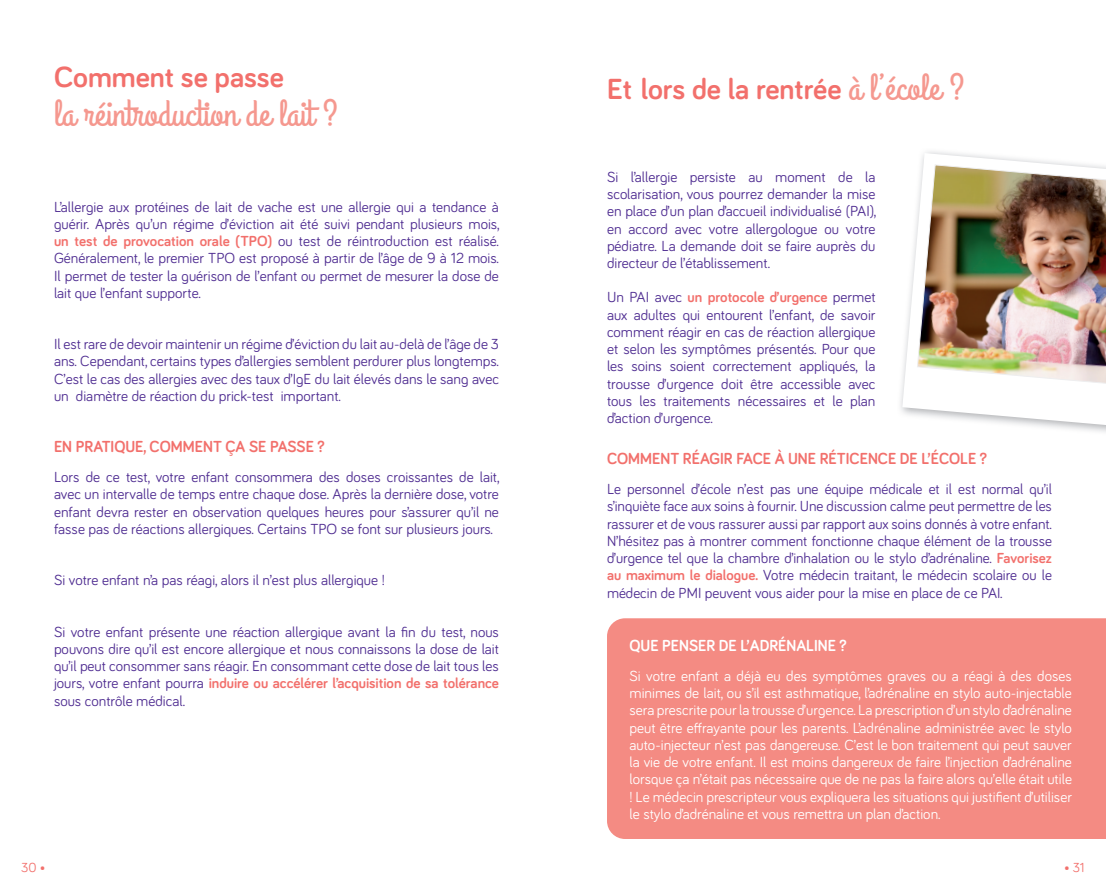
<style>
.page{position:relative;width:1106px;height:893px;background:#fff}
.page>*{position:absolute;margin:0;border:0;box-sizing:border-box;transform-origin:0 0}
.t1{font:37.5px "Grand Hotel";color:#f5988f}
.t2{font:700 30px "Bariol";color:#f2706c}
.t3{font:700 16.5px "Bariol";color:#f2706c;scale:.96 1}
.t4{font:700 16.5px "Bariol";color:#fff;scale:.96 1}
.t5{font:15px/17.2px "Bariol";color:#502e92;text-align:justify}
.t6{font:15px/17.2px "Bariol";color:#fff;text-align:justify}
.t7{font:13.5px "Bariol";color:#f2706c}
.s1{font-weight:700;color:#f2706c}
.s2{font-family:"Grand Hotel";font-weight:400;font-size:37.5px;color:#f5988f}
</style>
<div class="page">
<div style="left:607px;top:618px;width:499px;height:221px;background:#f48b83"></div>
<svg style="left:902px;top:153px;width:204px;height:273px"></svg>
<img style="left:916px;top:164px;width:190px;height:220px">
<h2 class="t2" style="left:54px;top:57px;width:231px">Comment se passe</h2>
<h1 class="t1" style="left:54px;top:89px;width:286px">la réintroduction de lait ?</h1>
<p class="t5" style="left:54px;top:197px;width:447px">L’allergie aux protéines de lait de vache est une allergie qui a tendance à guérir. Après qu’un régime d’éviction ait été suivi pendant plusieurs mois, <span class="s1">un test de provocation orale (TPO)</span> ou test de réintroduction est réalisé.<br>Généralement, le premier TPO est proposé à partir de l’âge de 9 à 12 mois.<br>Il permet de tester la guérison de l’enfant ou permet de mesurer la dose de lait que l’enfant supporte.</p>
<p class="t5" style="left:54px;top:335px;width:446px">Il est rare de devoir maintenir un régime d’éviction du lait au-delà de l’âge de 3 ans. Cependant, certains types d’allergies semblent perdurer plus longtemps.<br>C’est le cas des allergies avec des taux d’IgE du lait élevés dans le sang avec un diamètre de réaction du prick-test important.</p>
<p class="t3" style="left:54px;top:435px;width:283px">EN PRATIQUE, COMMENT ÇA SE PASSE ?</p>
<p class="t5" style="left:54px;top:468px;width:447px">Lors de ce test, votre enfant consommera des doses croissantes de lait, avec un intervalle de temps entre chaque dose. Après la dernière dose, votre enfant devra rester en observation quelques heures pour s’assurer qu’il ne fasse pas de réactions allergiques. Certains TPO se font sur plusieurs jours.</p>
<p class="t5" style="left:54px;top:571px;width:332px">Si votre enfant n’a pas réagi, alors il n’est plus allergique !</p>
<p class="t5" style="left:54px;top:622px;width:446px">Si votre enfant présente une réaction allergique avant la fin du test, nous pouvons dire qu’il est encore allergique et nous connaissons la dose de lait qu’il peut consommer sans réagir. En consommant cette dose de lait tous les jours, votre enfant pourra <span class="s1">induire ou accélérer l’acquisition de sa tolérance </span>sous contrôle médical.</p>
<p class="t7" style="left:21px;top:858px;width:26px">30 •</p>
<h2 class="t2" style="left:607px;top:69px;width:359px">Et lors de la rentrée <span class="s2">à l’école ?</span></h2>
<p class="t5" style="left:607px;top:168px;width:270px">Si l’allergie persiste au moment de la scolarisation, vous pourrez demander la mise en place d’un plan d’accueil individualisé (PAI), en accord avec votre allergologue ou votre pédiatre. La demande doit se faire auprès du directeur de l’établissement.</p>
<p class="t5" style="left:607px;top:288px;width:270px">Un PAI avec <span class="s1">un protocole d’urgence</span> permet aux adultes qui entourent l’enfant, de savoir comment réagir en cas de réaction allergique et selon les symptômes présentés. Pour que les soins soient correctement appliqués, la trousse d’urgence doit être accessible avec tous les traitements nécessaires et le plan d’action d’urgence.</p>
<p class="t3" style="left:607px;top:447px;width:397px">COMMENT RÉAGIR FACE À UNE RÉTICENCE DE L’ÉCOLE ?</p>
<p class="t5" style="left:607px;top:480px;width:446px">Le personnel d’école n’est pas une équipe médicale et il est normal qu’il s’inquiète face aux soins à fournir. Une discussion calme peut permettre de les rassurer et de vous rassurer aussi par rapport aux soins donnés à votre enfant.<br>N’hésitez pas à montrer comment fonctionne chaque élément de la trousse d’urgence tel que la chambre d’inhalation ou le stylo d’adrénaline. <span class="s1">Favorisez au maximum le dialogue.</span> Votre médecin traitant, le médecin scolaire ou le médecin de PMI peuvent vous aider pour la mise en place de ce PAI.</p>
<p class="t4" style="left:629px;top:634px;width:228px">QUE PENSER DE L’ADRÉNALINE ?</p>
<p class="t6" style="left:629px;top:666px;width:444px">Si votre enfant a déjà eu des symptômes graves ou a réagi à des doses minimes de lait, ou s’il est asthmatique, l’adrénaline en stylo auto-injectable sera prescrite pour la trousse d’urgence. La prescription d’un stylo d’adrénaline peut être effrayante pour les parents. L’adrénaline administrée avec le stylo auto-injecteur n’est pas dangereuse. C’est le bon traitement qui peut sauver la vie de votre enfant. Il est moins dangereux de faire l’injection d’adrénaline lorsque ça n’était pas nécessaire que de ne pas la faire alors qu’elle était utile ! Le médecin prescripteur vous expliquera les situations qui justifient d’utiliser le stylo d’adrénaline et vous remettra un plan d’action.</p>
<p class="t7" style="left:1064px;top:858px;width:22px">• 31</p>
</div>
